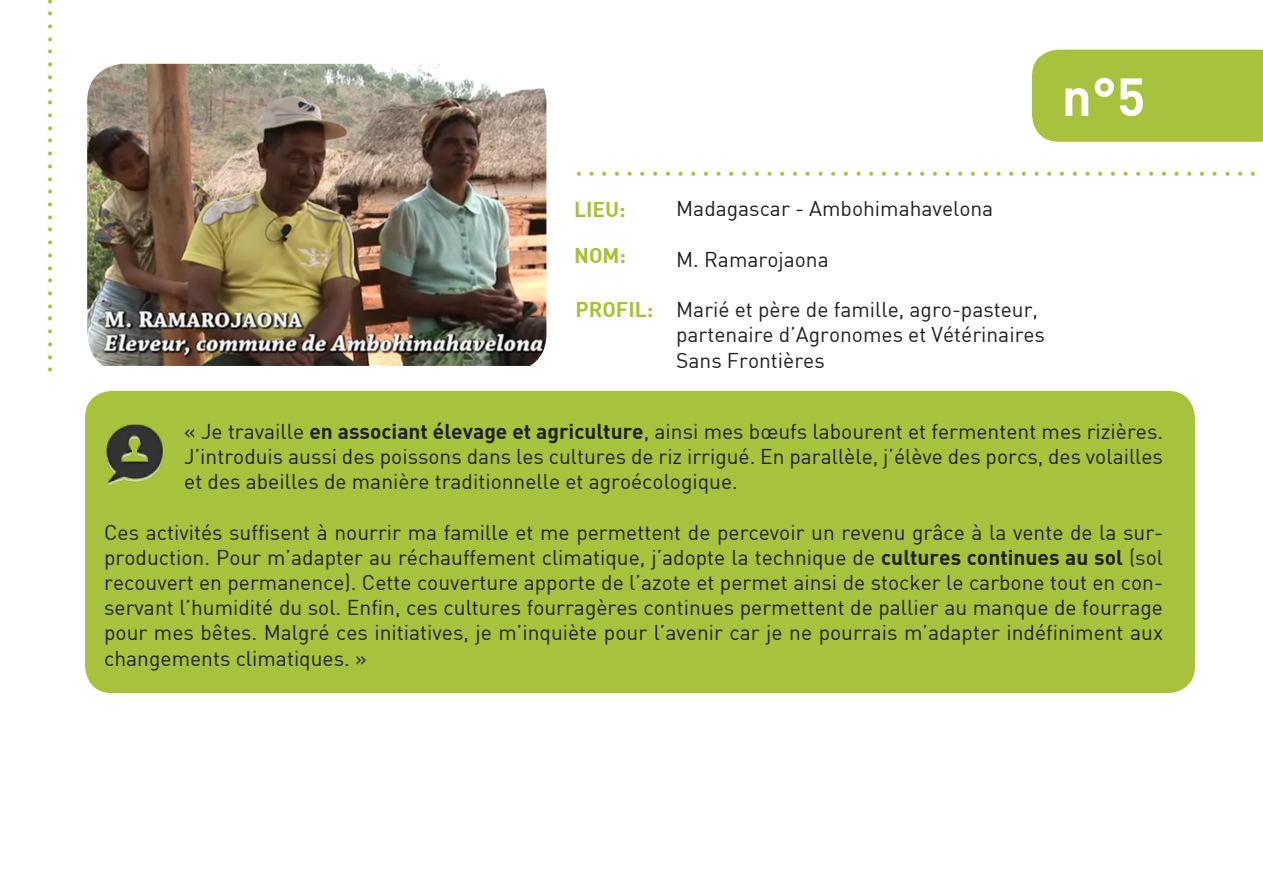
<style>
.page{position:relative;width:1263px;height:893px;background:#fff}
.page>*{position:absolute;margin:0;border:0;box-sizing:border-box;transform-origin:0 0}
.t1{font:52.5px "DIN Bold";color:#fff}
.t2{font:700 27px "Minion Pro";color:#a7c23d}
.t3{font:21px/25.2px "DIN";color:#231f20;text-align:justify}
.t4{font:21px "DIN Bold";color:#a7c233}
.s1{font-family:"DIN Bold"}
</style>
<div class="page">
<div style="left:1032px;top:50px;width:231px;height:92px;background:#a7c23d"></div>
<div style="left:85px;top:391px;width:1110px;height:302px;background:#a7c23d;border-radius:27px"></div>
<img style="left:106px;top:424px;width:58px;height:62px">
<img style="left:87px;top:64px;width:459px;height:302px">
<p class="t2" style="left:76px;top:-2px;width:377px;rotate:90deg">. . . . . . . . . . . . . . . . . . . . . . . . . . . . . .</p>
<p class="t1" style="left:1062px;top:63px;width:85px">n°5</p>
<p class="t2" style="left:1256px;top:199px;width:682px;rotate:-180deg">. . . . . . . . . . . . . . . . . .. . . . . . . . . . . . . . . . . . . . . . . . . . . . . . . . . . . .</p>
<p class="t3" style="left:676px;top:196px;width:319px">Madagascar - Ambohimahavelona</p>
<p class="t3" style="left:676px;top:246px;width:154px">M. Ramarojaona</p>
<p class="t3" style="left:676px;top:297px;width:370px;text-align:left">Marié et père de famille, agro-pasteur, partenaire d’Agronomes et Vétérinaires<br>Sans Frontières</p>
<p class="t4" style="left:574px;top:196px;width:53px">LIEU:</p>
<p class="t4" style="left:574px;top:242px;width:53px">NOM:</p>
<p class="t4" style="left:575px;top:296px;width:79px">PROFIL:</p>
<p class="t3" style="left:184px;top:418px;width:980px">« Je travaille <span class="s1">en associant élevage et agriculture</span>, ainsi mes bœufs labourent et fermentent mes rizières.<br>J’introduis aussi des poissons dans les cultures de riz irrigué. En parallèle, j’élève des porcs, des volailles et des abeilles de manière traditionnelle et agroécologique.</p>
<p class="t3" style="left:104px;top:519px;width:1060px">Ces activités suffisent à nourrir ma famille et me permettent de percevoir un revenu grâce à la vente de la sur&shy;production. Pour m’adapter au réchauffement climatique, j’adopte la technique de <span class="s1">cultures continues au sol</span> (sol recouvert en permanence). Cette couverture apporte de l’azote et permet ainsi de stocker le carbone tout en con&shy;servant l’humidité du sol. Enfin, ces cultures fourragères continues permettent de pallier au manque de fourrage pour mes bêtes. Malgré ces initiatives, je m’inquiète pour l’avenir car je ne pourrais m’adapter indéfiniment aux changements climatiques. »</p>
</div>
